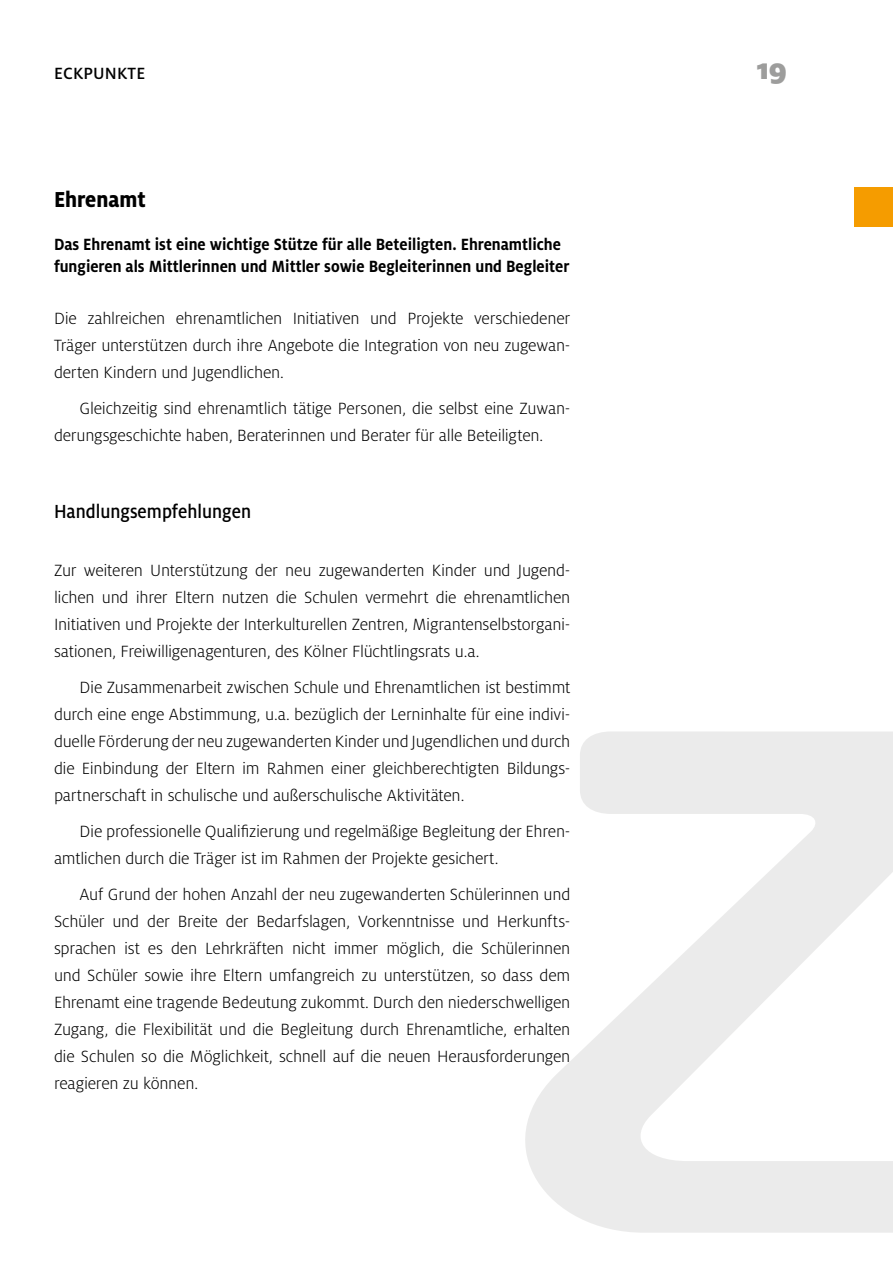
<style>
.page{position:relative;width:893px;height:1263px;background:#fff}
.page>*{position:absolute;margin:0;border:0;box-sizing:border-box;transform-origin:0 0}
.t1{font:900 31.5px "Milo OT";color:#9d9d9c}
.t2{font:800 24px "Milo OT";color:#000;scale:.9 1}
.t3{font:500 21px "Milo OT";color:#000;scale:.9 1}
.t4{font:300 18px/27px "Milo OT";letter-spacing:-.015em;color:#000;text-align:justify}
.t5{font:700 18px/21.6px "Milo OT";color:#000;scale:.9 1}
.t6{font:500 18px "Milo OT";letter-spacing:.01em;color:#000}
</style>
<div class="page">
<svg style="left:525px;top:731px;width:368px;height:502px"></svg>
<div style="left:854px;top:188px;width:39px;height:39px;background:#f59c00"></div>
<p class="t6" style="left:54px;top:63px;width:93px">ECKPUNKTE</p>
<h1 class="t1" style="left:757px;top:51px;width:32px">19</h1>
<h2 class="t2" style="left:54px;top:186px;width:104px">Ehrenamt</h2>
<p class="t5" style="left:54px;top:234px;width:574px">Das Ehrenamt ist eine wichtige Stütze für alle Beteiligten. Ehrenamtliche fungieren als Mittlerinnen und Mittler sowie Begleiterinnen und Begleiter</p>
<p class="t4" style="left:54px;top:305px;width:518px">Die zahlreichen ehrenamtlichen Initiativen und Projekte verschiedener Träger unterstützen durch ihre Angebote die Integration von neu zugewan&shy;derten Kindern und Jugendlichen.</p>
<p class="t4" style="left:54px;top:395px;width:518px;text-indent:26px">Gleichzeitig sind ehrenamtlich tätige Personen, die selbst eine Zuwan&shy;derungsgeschichte haben, Beraterinnen und Berater für alle Beteiligten.</p>
<p class="t3" style="left:54px;top:500px;width:220px">Handlungsempfehlungen</p>
<p class="t4" style="left:54px;top:557px;width:518px">Zur weiteren Unterstützung der neu zugewanderten Kinder und Jugend&shy;lichen und ihrer Eltern nutzen die Schulen vermehrt die ehrenamtlichen Initiativen und Projekte der Interkulturellen Zentren, Migrantenselbstorgani&shy;sationen, Freiwilligenagenturen, des Kölner Flüchtlingsrats u.a.</p>
<p class="t4" style="left:54px;top:674px;width:518px;text-indent:26px">Die Zusammenarbeit zwischen Schule und Ehrenamtlichen ist bestimmt durch eine enge Abstimmung, u.a. bezüglich der Lerninhalte für eine indivi&shy;duelle Förderung der neu zugewanderten Kinder und Jugendlichen und durch die Einbindung der Eltern im Rahmen einer gleichberechtigten Bildungs&shy;partnerschaft in schulische und außerschulische Aktivitäten.</p>
<p class="t4" style="left:54px;top:818px;width:518px;text-indent:26px">Die professionelle Qualifizierung und regelmäßige Begleitung der Ehren&shy;amtlichen durch die Träger ist im Rahmen der Projekte gesichert.</p>
<p class="t4" style="left:54px;top:881px;width:518px;text-indent:26px">Auf Grund der hohen Anzahl der neu zugewanderten Schülerinnen und Schüler und der Breite der Bedarfslagen, Vorkenntnisse und Herkunfts&shy;sprachen ist es den Lehrkräften nicht immer möglich, die Schülerinnen und Schüler sowie ihre Eltern umfangreich zu unterstützen, so dass dem Ehrenamt eine tragende Bedeutung zukommt. Durch den niederschwelligen Zugang, die Flexibilität und die Begleitung durch Ehrenamtliche, erhalten die Schulen so die Möglichkeit, schnell auf die neuen Herausforderungen reagieren zu können.</p>
</div>
